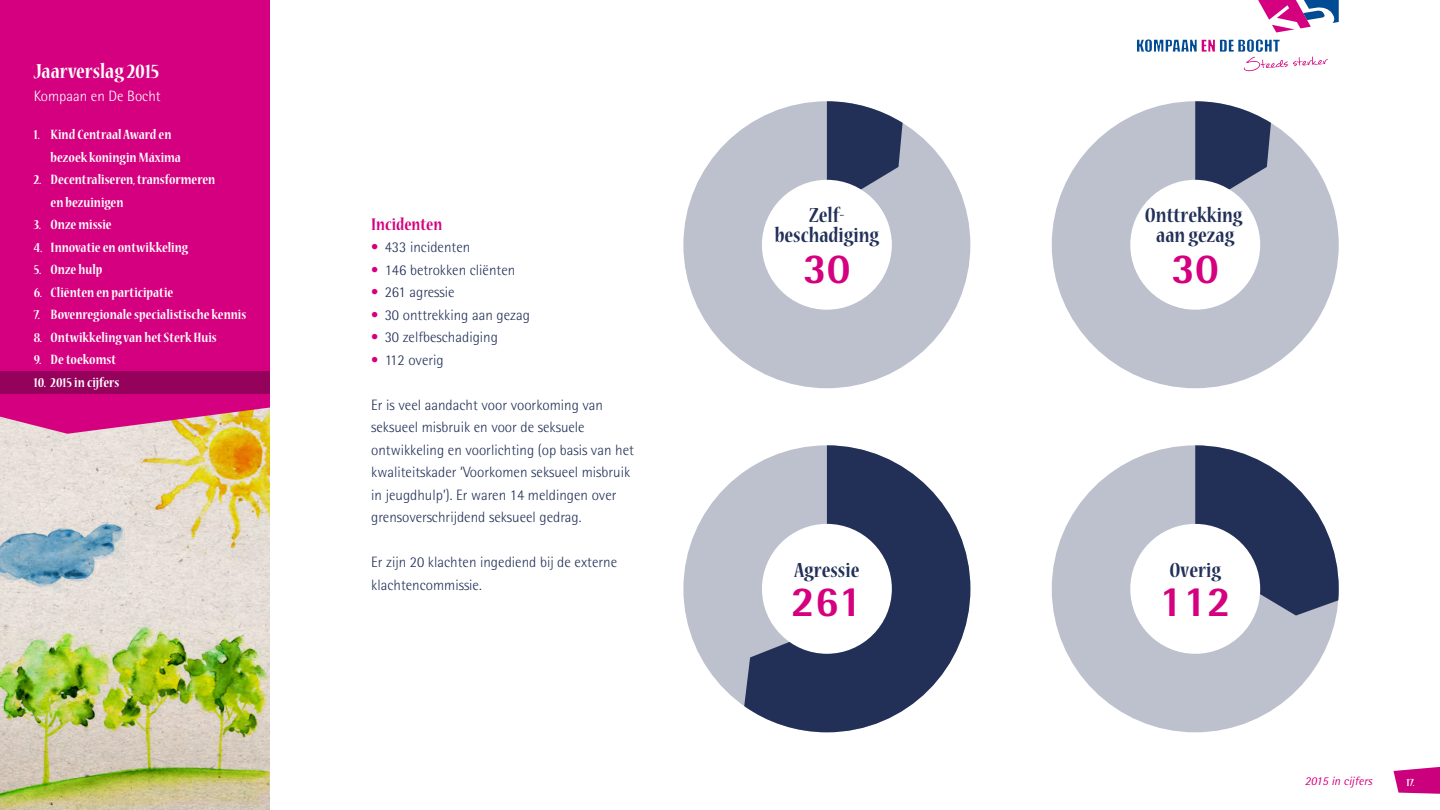
<style>
.page{position:relative;width:1440px;height:810px;background:#fff}
.page>*{position:absolute;margin:0;border:0;box-sizing:border-box;transform-origin:0 0}
.t1{font:800 42.75px "Rotis Semi Sans";color:#d5007f}
.t2{font:700 condensed 22.73px/20.2px "Nueva Std";color:#223058;text-align:center}
.t3{font:700 condensed 22.5px "Nueva Std";color:#fff}
.t4{font:700 condensed 18.75px "Nueva Std";color:#d5007f}
.t5{font:300 15px/22.5px "Rotis Semi Sans";color:#223058}
.t6{font:700 condensed 15px/22.5px "Nueva Std";color:#fff}
.t7{font:300 15px "Rotis Semi Sans";color:#fff}
.t8{font:italic 12px "Rotis Semi Sans";color:#d5007f}
.t9{font:700 condensed 12px "Nueva Std";color:#fff}
.s1{color:#d5007f}
</style>
<div class="page">
<img style="left:0;top:434px;width:270px;height:170px">
<img style="left:118px;top:434px;width:152px;height:129px">
<div style="left:0;top:0;width:270px;height:434px;background:#d5007f"></div>
<img style="left:0;top:522px;width:125px;height:71px">
<img style="left:0;top:604px;width:270px;height:206px">
<svg style="left:1258px;top:0;width:81px;height:32px"></svg>
<svg style="left:1137px;top:39px;width:191px;height:32px"></svg>
<svg style="left:1394px;top:767px;width:46px;height:27px"></svg>
<svg style="left:683px;top:472px;width:61px;height:234px;fill:#bdc1cd"></svg>
<svg style="left:744px;top:445px;width:226px;height:287px;fill:#223058"></svg>
<div style="left:762px;top:524px;width:130px;height:130px;background:#fff;border-radius:50%"></div>
<svg style="left:1052px;top:445px;width:284px;height:287px;fill:#bdc1cd"></svg>
<svg style="left:1195px;top:445px;width:144px;height:171px"></svg>
<div style="left:1130px;top:524px;width:130px;height:130px;background:#fff;border-radius:50%"></div>
<svg style="left:1052px;top:101px;width:287px;height:287px;fill:#bdc1cd"></svg>
<svg style="left:1195px;top:101px;width:76px;height:132px;background:#535e7d"></svg>
<div style="left:1130px;top:180px;width:130px;height:130px;background:#fff;border-radius:50%"></div>
<svg style="left:683px;top:101px;width:287px;height:287px;fill:#bdc1cd"></svg>
<svg style="left:827px;top:101px;width:76px;height:132px;background:#545e7d"></svg>
<div style="left:762px;top:180px;width:130px;height:130px;background:#fff;border-radius:50%"></div>
<div style="left:0;top:372px;width:270px;height:22px;background:#94025c"></div>
<h3 class="t3" style="left:34px;top:61px;width:127px">Jaarverslag 2015</h3>
<p class="t7" style="left:34px;top:87px;width:129px">Kompaan en De Bocht</p>
<p class="t6" style="left:51px;top:124px;width:132px;text-indent:-17px">1. Kind Centraal Award en bezoek koningin Máxima</p>
<p class="t6" style="left:51px;top:169px;width:166px;text-indent:-17px">2. Decentraliseren, transformeren en bezuinigen</p>
<p class="t6" style="left:34px;top:214px;width:79px">3. Onze missie</p>
<p class="t6" style="left:34px;top:237px;width:156px">4. Innovatie en ontwikkeling</p>
<p class="t6" style="left:34px;top:259px;width:70px">5. Onze hulp</p>
<p class="t6" style="left:34px;top:282px;width:141px">6. Cliënten en participatie</p>
<p class="t6" style="left:34px;top:304px;width:214px">7. Bovenregionale specialistische kennis</p>
<p class="t6" style="left:34px;top:327px;width:184px">8. Ontwikkeling van het Sterk Huis</p>
<p class="t6" style="left:34px;top:349px;width:84px">9. De toekomst</p>
<p class="t6" style="left:34px;top:372px;width:87px">10. 2015 in cijfers</p>
<p class="t4" style="left:371px;top:215px;width:73px">Incidenten</p>
<p class="t5" style="left:371px;top:236px;width:101px"><span class="s1">•</span> 433 incidenten</p>
<p class="t5" style="left:371px;top:258px;width:146px"><span class="s1">•</span> 146 betrokken cliënten</p>
<p class="t5" style="left:371px;top:281px;width:85px"><span class="s1">•</span> 261 agressie</p>
<p class="t5" style="left:371px;top:303px;width:160px"><span class="s1">•</span> 30 onttrekking aan gezag</p>
<p class="t5" style="left:371px;top:326px;width:128px"><span class="s1">•</span> 30 zelfbeschadiging</p>
<p class="t5" style="left:371px;top:348px;width:74px"><span class="s1">•</span> 112 overig</p>
<p class="t5" style="left:371px;top:393px;width:264px">Er is veel aandacht voor voorkoming van seksueel misbruik en voor de seksuele ontwikkeling en voorlichting (op basis van het kwaliteitskader ‘Voorkomen seksueel misbruik in jeugdhulp’). Er waren 14 meldingen over grensoverschrijdend seksueel gedrag.</p>
<p class="t5" style="left:371px;top:551px;width:247px">Er zijn 20 klachten ingediend bij de externe klachtencommissie.</p>
<h2 class="t2" style="left:775px;top:206px;width:106px">Zelf&shy;beschadiging</h2>
<h1 class="t1" style="left:803px;top:241px;width:49px">30</h1>
<h2 class="t2" style="left:794px;top:561px;width:67px">Agressie</h2>
<h1 class="t1" style="left:791px;top:575px;width:73px">261</h1>
<h2 class="t2" style="left:1145px;top:206px;width:99px">Onttrekking aan gezag</h2>
<h1 class="t1" style="left:1171px;top:241px;width:49px">30</h1>
<h2 class="t2" style="left:1169px;top:561px;width:53px">Overig</h2>
<h1 class="t1" style="left:1160px;top:575px;width:73px">112</h1>
<p class="t8" style="left:1305px;top:774px;width:69px">2015 in cijfers</p>
<p class="t9" style="left:1406px;top:777px;width:10px">17.</p>
</div>
